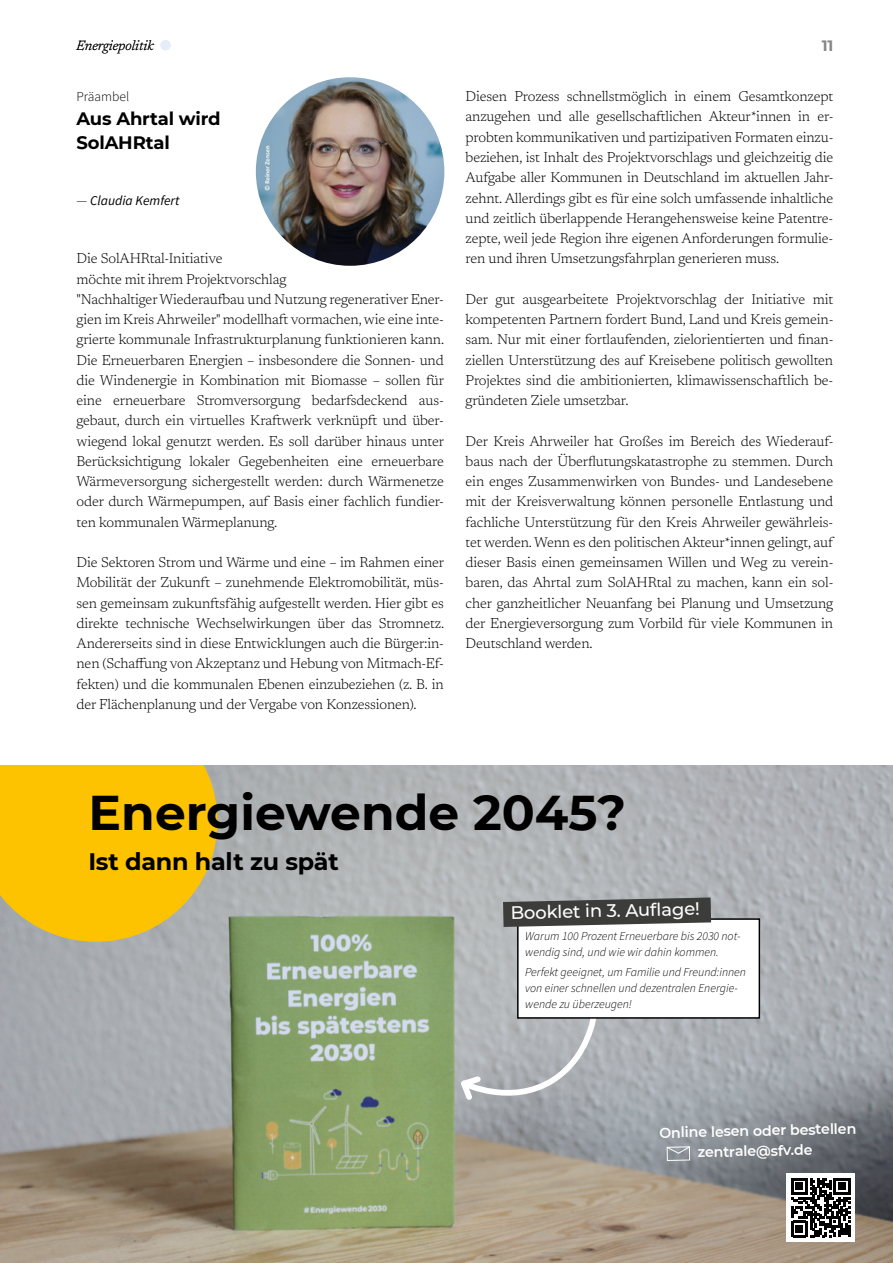
<style>
.page{position:relative;width:893px;height:1263px;background:#fff}
.page>*{position:absolute;margin:0;border:0;box-sizing:border-box;transform-origin:0 0}
.t1{font:700 48.75px "Montserrat";color:#000}
.t2{font:700 23.85px "Montserrat";letter-spacing:-.01em;color:#000}
.t3{font:700 18px/24px "Montserrat";letter-spacing:-.01em;color:#000}
.t4{font:500 18px "Montserrat";color:#fff}
.t5{font:700 15px "Montserrat";color:#878787}
.t6{font:300 14.25px/20.2px "Newsreader";letter-spacing:-.01em;color:#000;text-align:justify}
.t7{font:600 14.25px/20.2px "Montserrat";color:#fff;text-align:center}
.t8{font:italic 13.5px "Source Sans Pro";color:#000}
.t9{font:italic 300 13.5px "Newsreader";color:#000}
.t10{font:300 13.5px "Source Sans Pro";color:#000}
.t11{font:italic 300 12px/15.8px "Source Sans Pro";color:#000}
.s1{font-weight:300;font-style:normal}
</style>
<div class="page">
<div style="left:160px;top:40px;width:11px;height:10px;background:#e5edf9;border-radius:50%"></div>
<img style="left:0;top:765px;width:893px;height:498px">
<svg style="left:456px;top:1009px;width:144px;height:105px;background:#b2b5b9"></svg>
<div style="left:787px;top:1174px;width:68px;height:68px;background:#fff"></div>
<svg style="left:791px;top:1178px;width:59px;height:59px"></svg>
<svg style="left:0;top:765px;width:218px;height:177px;background:#f2c016"></svg>
<svg style="left:666px;top:1146px;width:25px;height:15px"></svg>
<div style="left:518px;top:919px;width:241px;height:99px;background:#fff"></div>
<div style="left:517px;top:918px;width:243px;height:101px;border:2px solid #000"></div>
<svg style="left:503px;top:897px;width:208px;height:30px;background:#555655"></svg>
<img style="left:256px;top:77px;width:188px;height:189px;border-radius:94px">
<p class="t9" style="left:77px;top:35px;width:79px">Energiepolitik</p>
<p class="t5" style="left:822px;top:34px;width:13px">11</p>
<p class="t10" style="left:77px;top:88px;width:54px">Präambel</p>
<p class="t3" style="left:77px;top:105px;width:146px">Aus Ahrtal wird<br>SolAHRtal</p>
<p class="t6" style="left:466px;top:86px;width:369px">Diesen Prozess schnellstmöglich in einem Gesamtkonzept anzugehen und alle gesellschaftlichen Akteur*innen in er&shy;probten kommunikativen und partizipativen Formaten einzu&shy;beziehen, ist Inhalt des Projektvorschlags und gleichzeitig die Aufgabe aller Kommunen in Deutschland im aktuellen Jahr&shy;zehnt. Allerdings gibt es für eine solch umfassende inhaltliche und zeitlich überlappende Herangehensweise keine Patentre&shy;zepte, weil jede Region ihre eigenen Anforderungen formulie&shy;ren und ihren Umsetzungsfahrplan generieren muss.</p>
<p class="t6" style="left:466px;top:288px;width:369px">Der gut ausgearbeitete Projektvorschlag der Initiative mit kompetenten Partnern fordert Bund, Land und Kreis gemein&shy;sam. Nur mit einer fortlaufenden, zielorientierten und finan&shy;ziellen Unterstützung des auf Kreisebene politisch gewollten Projektes sind die ambitionierten, klimawissenschaftlich be&shy;gründeten Ziele umsetzbar.</p>
<p class="t6" style="left:466px;top:430px;width:369px">Der Kreis Ahrweiler hat Großes im Bereich des Wiederauf&shy;baus nach der Überflutungskatastrophe zu stemmen. Durch ein enges Zusammenwirken von Bundes- und Landesebene mit der Kreisverwaltung können personelle Entlastung und fachliche Unterstützung für den Kreis Ahrweiler gewährleis&shy;tet werden. Wenn es den politischen Akteur*innen gelingt, auf dieser Basis einen gemeinsamen Willen und Weg zu verein&shy;baren, das Ahrtal zum SolAHRtal zu machen, kann ein sol&shy;cher ganzheitlicher Neuanfang bei Planung und Umsetzung der Energieversorgung zum Vorbild für viele Kommunen in Deutschland werden.</p>
<p class="t8" style="left:77px;top:192px;width:105px"><span class="s1">―</span> Claudia Kemfert</p>
<p class="t6" style="left:77px;top:248px;width:369px;text-align:left">Die SolAHRtal-Initiative<br>möchte mit ihrem Projektvorschlag<br>"Nachhaltiger Wiederaufbau und Nutzung regenerativer Ener&shy;gien im Kreis Ahrweiler" modellhaft vormachen, wie eine inte&shy;grierte kommunale Infrastrukturplanung funktionieren kann.<br>Die Erneuerbaren Energien – insbesondere die Sonnen- und die Windenergie in Kombination mit Biomasse – sollen für eine erneuerbare Stromversorgung bedarfsdeckend aus&shy;gebaut, durch ein virtuelles Kraftwerk verknüpft und über&shy;wiegend lokal genutzt werden. Es soll darüber hinaus unter Berücksichtigung lokaler Gegebenheiten eine erneuerbare Wärmeversorgung sichergestellt werden: durch Wärmenetze oder durch Wärmepumpen, auf Basis einer fachlich fundier&shy;ten kommunalen Wärmeplanung.</p>
<p class="t6" style="left:77px;top:551px;width:369px">Die Sektoren Strom und Wärme und eine – im Rahmen einer Mobilität der Zukunft – zunehmende Elektromobilität, müs&shy;sen gemeinsam zukunftsfähig aufgestellt werden. Hier gibt es direkte technische Wechselwirkungen über das Stromnetz.<br>Andererseits sind in diese Entwicklungen auch die Bürger:in&shy;nen (Schaffung von Akzeptanz und Hebung von Mitmach-Ef&shy;fekten) und die kommunalen Ebenen einzubeziehen (z. B. in der Flächenplanung und der Vergabe von Konzessionen).</p>
<h1 class="t1" style="left:88px;top:778px;width:539px">Energiewende 2045?</h1>
<h2 class="t2" style="left:88px;top:844px;width:252px">Ist dann halt zu spät</h2>
<p class="t4" style="left:510px;top:900px;width:191px;rotate:-1deg">Booklet in 3. Aufl age!</p>
<p class="t11" style="left:525px;top:928px;width:217px">Warum 100 Prozent Erneuerbare bis 2030 not&shy;wendig sind, und wie wir dahin kommen.</p>
<p class="t11" style="left:525px;top:964px;width:222px">Perfekt geeignet, um Familie und Freund:innen von einer schnellen und dezentralen Energie&shy;wende zu überzeugen!</p>
<p class="t7" style="left:659px;top:1121px;width:199px;rotate:-1deg">Online lesen oder bestellen zentrale@sfv.de</p>
</div>
